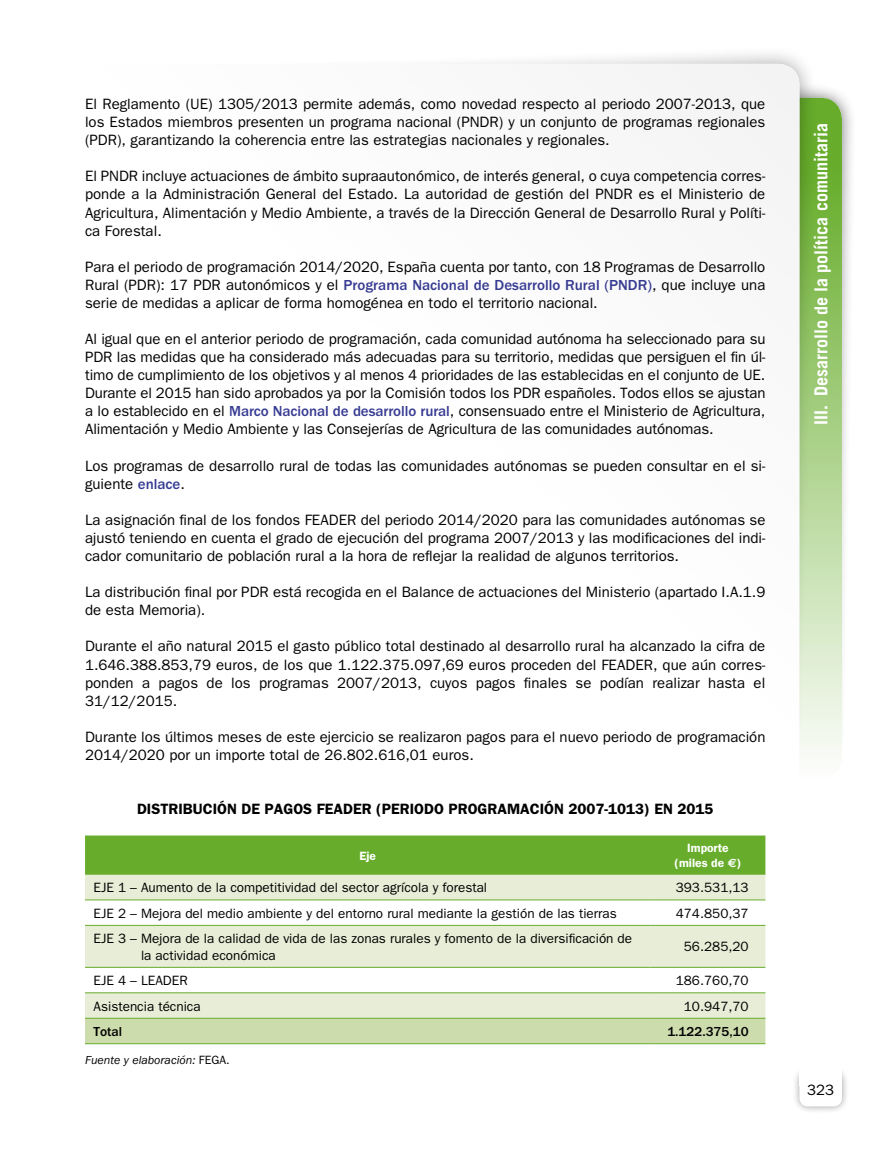
<style>
.page{position:relative;width:893px;height:1149px;background:#fff}
.page>*{position:absolute;margin:0;border:0;box-sizing:border-box;transform-origin:0 0}
.t1{font:700 18px "Trade Gothic";color:#fff}
.Texto_general{font:15px/18px "Franklin Gothic";color:#000;text-align:justify}
.Tit__Tabla_-_num{font:600 15px "Franklin Gothic";color:#000}
.Texto_tabla_izda{font:13.5px/16.5px "Franklin Gothic";color:#000}
.Texto_tabla{font:13.5px "Franklin Gothic";color:#000}
.Texto_tabla-2{font:500 13.5px "Franklin Gothic";color:#000}
.Texto_tabla_izda-2{font:500 13.5px "Franklin Gothic";color:#000}
.Fuente_Grafico{font:italic 12px "Franklin Gothic";color:#000}
.Cabecera_tabla{font:600 12px/15px "Franklin Gothic";color:#fff;text-align:center}
.s1{font-weight:500;color:#373b92}
.s2{font-family:"Euro Sans";font-weight:700}
.s3{font-style:normal}
</style>
<div class="page">
<div style="left:742px;top:82px;width:115px;height:691px;background:#000;opacity:.6"></div>
<div style="left:757px;top:98px;width:85px;height:680px;background:linear-gradient(to bottom,#59a517,#fbfdfa);border-radius:21px"></div>
<div style="left:150px;top:45px;width:668px;height:923px;background:#000;opacity:.4"></div>
<div style="left:85px;top:64px;width:714px;height:969px;background:#fff;border-radius:21px"></div>
<div style="left:792px;top:1064px;width:58px;height:49px;background:#000;opacity:.4"></div>
<div style="left:799px;top:1071px;width:43px;height:35px;background:#fff;border-radius:9px"></div>
<div style="left:799px;top:1063px;width:43px;height:21px;background:#fff"></div>
<div style="left:85px;top:835px;width:680px;height:39px;background:#67ad2b"></div>
<svg style="left:85px;top:874px;width:680px;height:143px;fill:#e7edd6"></svg>
<div style="left:85px;top:1018px;width:680px;height:24px;background:#cddcad"></div>
<hr style="left:85px;top:899px;width:566px;height:1px;background:#67ad2b">
<hr style="left:651px;top:899px;width:114px;height:1px;background:#67ad2b">
<hr style="left:85px;top:924px;width:566px;height:1px;background:#67ad2b">
<hr style="left:651px;top:924px;width:114px;height:1px;background:#67ad2b">
<hr style="left:85px;top:966px;width:566px;height:1px;background:#67ad2b">
<hr style="left:651px;top:966px;width:114px;height:1px;background:#67ad2b">
<hr style="left:85px;top:992px;width:566px;height:1px;background:#67ad2b">
<hr style="left:651px;top:992px;width:114px;height:1px;background:#67ad2b">
<hr style="left:85px;top:1017px;width:566px;height:1px;background:#67ad2b">
<hr style="left:651px;top:1017px;width:114px;height:1px;background:#67ad2b">
<hr style="left:85px;top:1042px;width:566px;height:1px;background:#67ad2b">
<hr style="left:651px;top:1042px;width:114px;height:1px;background:#67ad2b">
<p class="Texto_general" style="left:85px;top:95px;width:682px">El Reglamento (UE) 1305/2013 permite además, como novedad respecto al periodo 2007-2013, que los Estados miembros presenten un programa nacional (PNDR) y un conjunto de programas regionales (PDR), garantizando la coherencia entre las estrategias nacionales y regionales.</p>
<p class="Texto_general" style="left:85px;top:167px;width:682px">El PNDR incluye actuaciones de ámbito supraautonómico, de interés general, o cuya competencia corres&shy;ponde a la Administración General del Estado. La autoridad de gestión del PNDR es el Ministerio de Agricultura, Alimentación y Medio Ambiente, a través de la Dirección General de Desarrollo Rural y Políti&shy;ca Forestal.</p>
<p class="Texto_general" style="left:85px;top:258px;width:682px">Para el periodo de programación 2014/2020, España cuenta por tanto, con 18 Programas de Desarrollo Rural (PDR): 17 PDR autonómicos y el <span class="s1">Programa Nacional de Desarrollo Rural (PNDR)</span>, que incluye una serie de medidas a aplicar de forma homogénea en todo el territorio nacional.</p>
<p class="Texto_general" style="left:85px;top:330px;width:682px">Al igual que en el anterior periodo de programación, cada comunidad autónoma ha seleccionado para su PDR las medidas que ha considerado más adecuadas para su territorio, medidas que persiguen el fin úl&shy;timo de cumplimiento de los objetivos y al menos 4 prioridades de las establecidas en el conjunto de UE.<br>Durante el 2015 han sido aprobados ya por la Comisión todos los PDR españoles. Todos ellos se ajustan a lo establecido en el <span class="s1">Marco Nacional de desarrollo rural</span>, consensuado entre el Ministerio de Agricultura, Alimentación y Medio Ambiente y las Consejerías de Agricultura de las comunidades autónomas.</p>
<p class="Texto_general" style="left:85px;top:456px;width:682px">Los programas de desarrollo rural de todas las comunidades autónomas se pueden consultar en el si&shy;guiente <span class="s1">enlace</span>.</p>
<p class="Texto_general" style="left:85px;top:510px;width:682px">La asignación final de los fondos FEADER del periodo 2014/2020 para las comunidades autónomas se ajustó teniendo en cuenta el grado de ejecución del programa 2007/2013 y las modificaciones del indi&shy;cador comunitario de población rural a la hora de reflejar la realidad de algunos territorios.</p>
<p class="Texto_general" style="left:85px;top:583px;width:682px">La distribución final por PDR está recogida en el Balance de actuaciones del Ministerio (apartado I.A.1.9 de esta Memoria).</p>
<p class="Texto_general" style="left:85px;top:637px;width:682px">Durante el año natural 2015 el gasto público total destinado al desarrollo rural ha alcanzado la cifra de 1.646.388.853,79 euros, de los que 1.122.375.097,69 euros proceden del FEADER, que aún corres&shy;ponden a pagos de los programas 2007/2013, cuyos pagos finales se podían realizar hasta el 31/12/2015.</p>
<p class="Texto_general" style="left:85px;top:727px;width:682px">Durante los últimos meses de este ejercicio se realizaron pagos para el nuevo periodo de programación<br>2014/2020 por un importe total de 26.802.616,01 euros.</p>
<p class="Tit__Tabla_-_num" style="left:137px;top:799px;width:578px">DISTRIBUCIÓN DE PAGOS FEADER (PERIODO PROGRAMACIÓN 2007-1013) EN 2015</p>
<p class="Cabecera_tabla" style="left:360px;top:847px;width:18px">Eje</p>
<p class="Cabecera_tabla" style="left:675px;top:840px;width:68px">Importe (miles de <span class="s2">€</span>)</p>
<p class="Texto_tabla_izda" style="left:94px;top:879px;width:395px">EJE 1 – Aumento de la competitividad del sector agrícola y forestal</p>
<p class="Texto_tabla" style="left:676px;top:879px;width:74px">393.531,13</p>
<p class="Texto_tabla_izda" style="left:94px;top:904px;width:525px">EJE 2 – Mejora del medio ambiente y del entorno rural mediante la gestión de las tierras</p>
<p class="Texto_tabla" style="left:676px;top:905px;width:74px">474.850,37</p>
<p class="Texto_tabla_izda" style="left:141px;top:930px;width:493px;text-indent:-48px">EJE 3 – Mejora de la calidad de vida de las zonas rurales y fomento de la diversificación de la actividad económica</p>
<p class="Texto_tabla" style="left:684px;top:938px;width:66px">56.285,20</p>
<p class="Texto_tabla_izda" style="left:94px;top:972px;width:96px">EJE 4 – LEADER</p>
<p class="Texto_tabla" style="left:676px;top:972px;width:74px">186.760,70</p>
<p class="Texto_tabla_izda" style="left:94px;top:997px;width:109px">Asistencia técnica</p>
<p class="Texto_tabla" style="left:684px;top:997px;width:66px">10.947,70</p>
<p class="Texto_tabla_izda-2" style="left:94px;top:1023px;width:30px">Total</p>
<p class="Texto_tabla-2" style="left:667px;top:1023px;width:83px">1.122.375,10</p>
<p class="Fuente_Grafico" style="left:85px;top:1052px;width:146px">Fuente y elaboración: <span class="s3">FEGA.</span></p>
<p class="t1" style="left:810px;top:424px;width:303px;rotate:-90deg">III. Desarrollo de la política comunitaria</p>
<p class="Texto_general" style="left:807px;top:1080px;width:28px">323</p>
</div>
